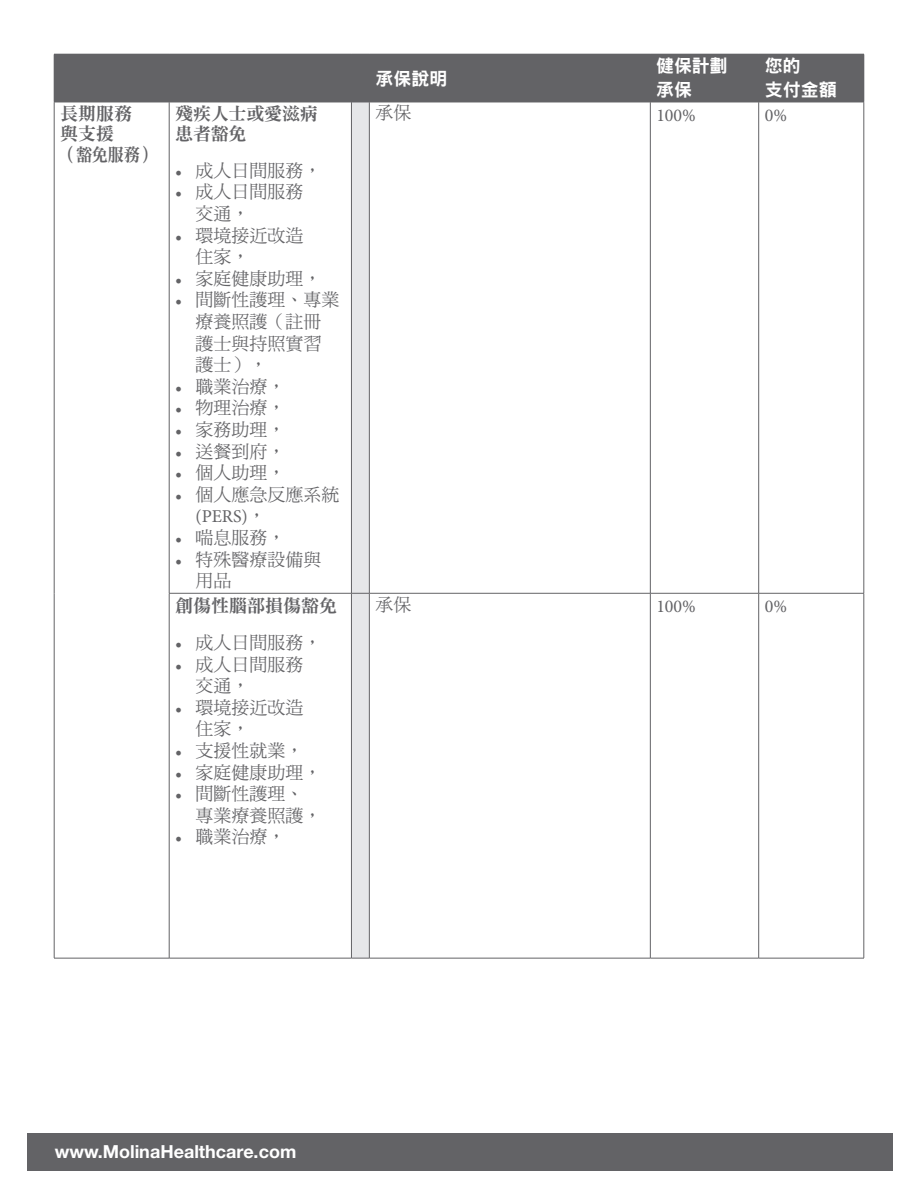
<style>
.page{position:relative;width:918px;height:1188px;background:#fff}
.page>*{position:absolute;margin:0;border:0;box-sizing:border-box;transform-origin:0 0}
.t1{font:18px/21.6px "DF Ming Std W5";color:#636366}
.t2{font:18px/20.7px "DF Ming Std W9";letter-spacing:-.005em;color:#636366}
.t3{font:700 18px "Helvetica Neue LT Std";color:#fff}
.t4{font:18px/24px "DF Hei Std W9";color:#fff}
.t5{font:18px "Minion Pro";color:#636366}
.s1{font-family:"Minion Pro"}
</style>
<div class="page">
<div style="left:27px;top:1133px;width:865px;height:38px;background:#636366"></div>
<div style="left:54px;top:54px;width:115px;height:48px;background:#636366"></div>
<div style="left:169px;top:54px;width:182px;height:48px;background:#636366"></div>
<div style="left:369px;top:54px;width:281px;height:48px;background:#636366"></div>
<div style="left:650px;top:54px;width:109px;height:48px;background:#636366"></div>
<div style="left:759px;top:54px;width:105px;height:48px;background:#636366"></div>
<div style="left:351px;top:54px;width:18px;height:48px;background:#636366"></div>
<div style="left:351px;top:102px;width:18px;height:491px;background:#e6e7e9"></div>
<div style="left:351px;top:593px;width:18px;height:365px;background:#e6e7e9"></div>
<svg style="left:351px;top:958px;width:18px;height:1px"></svg>
<hr style="left:351px;top:102px;width:1px;height:491px;background:#636366">
<hr style="left:369px;top:102px;width:1px;height:491px;background:#636366">
<svg style="left:352px;top:593px;width:17px;height:1px"></svg>
<hr style="left:351px;top:593px;width:1px;height:365px;background:#636366">
<hr style="left:369px;top:593px;width:1px;height:365px;background:#636366">
<hr style="left:864px;top:54px;width:1px;height:48px;background:#636366">
<hr style="left:54px;top:958px;width:115px;height:1px;background:#636366">
<hr style="left:169px;top:958px;width:182px;height:1px;background:#636366">
<hr style="left:369px;top:958px;width:281px;height:1px;background:#636366">
<hr style="left:650px;top:958px;width:109px;height:1px;background:#636366">
<hr style="left:759px;top:958px;width:105px;height:1px;background:#636366">
<hr style="left:54px;top:102px;width:115px;height:1px;background:#636366">
<hr style="left:169px;top:102px;width:182px;height:1px;background:#636366">
<hr style="left:369px;top:102px;width:281px;height:1px;background:#636366">
<hr style="left:650px;top:102px;width:109px;height:1px;background:#636366">
<hr style="left:759px;top:102px;width:105px;height:1px;background:#636366">
<hr style="left:54px;top:102px;width:1px;height:491px;background:#636366">
<hr style="left:54px;top:593px;width:1px;height:365px;background:#636366">
<hr style="left:169px;top:102px;width:1px;height:491px;background:#636366">
<hr style="left:650px;top:102px;width:1px;height:491px;background:#636366">
<hr style="left:758px;top:102px;width:1px;height:491px;background:#636366">
<hr style="left:864px;top:102px;width:1px;height:491px;background:#636366">
<hr style="left:169px;top:593px;width:182px;height:1px;background:#636366">
<hr style="left:169px;top:593px;width:1px;height:365px;background:#636366">
<hr style="left:369px;top:593px;width:281px;height:1px;background:#636366">
<hr style="left:650px;top:593px;width:109px;height:1px;background:#636366">
<hr style="left:650px;top:593px;width:1px;height:365px;background:#636366">
<hr style="left:759px;top:593px;width:105px;height:1px;background:#636366">
<hr style="left:758px;top:593px;width:1px;height:365px;background:#636366">
<hr style="left:864px;top:593px;width:1px;height:365px;background:#636366">
<svg style="left:351px;top:102px;width:18px;height:1px"></svg>
<p class="t2" style="left:60px;top:102px;width:97px">長期服務<br>與支援<br>（豁免服務）</p>
<p class="t2" style="left:175px;top:102px;width:144px">殘疾人士或愛滋病患者豁免</p>
<p class="t1" style="left:175px;top:159px;width:148px"><span class="s1">•</span> 成人日間服務，</p>
<p class="t1" style="left:195px;top:181px;width:109px;text-indent:-20px"><span class="s1">•</span> 成人日間服務交通，</p>
<p class="t1" style="left:195px;top:224px;width:109px;text-indent:-20px"><span class="s1">•</span> 環境接近改造住家，</p>
<p class="t1" style="left:175px;top:267px;width:148px"><span class="s1">•</span> 家庭健康助理，</p>
<p class="t1" style="left:195px;top:289px;width:145px;text-indent:-20px"><span class="s1">•</span> 間斷性護理、專業療養照護（註冊護士與持照實習護士），</p>
<p class="t1" style="left:175px;top:375px;width:112px"><span class="s1">•</span> 職業治療，</p>
<p class="t1" style="left:175px;top:397px;width:112px"><span class="s1">•</span> 物理治療，</p>
<p class="t1" style="left:175px;top:419px;width:112px"><span class="s1">•</span> 家務助理，</p>
<p class="t1" style="left:175px;top:440px;width:112px"><span class="s1">•</span> 送餐到府，</p>
<p class="t1" style="left:175px;top:462px;width:112px"><span class="s1">•</span> 個人助理，</p>
<p class="t1" style="left:195px;top:483px;width:145px;text-indent:-20px"><span class="s1">•</span> 個人應急反應系統<span class="s1">(PERS)</span>，</p>
<p class="t1" style="left:175px;top:527px;width:112px"><span class="s1">•</span> 喘息服務，</p>
<p class="t1" style="left:195px;top:548px;width:127px;text-indent:-20px"><span class="s1">•</span> 特殊醫療設備與用品</p>
<p class="t2" style="left:175px;top:595px;width:163px">創傷性腦部損傷豁免</p>
<p class="t1" style="left:175px;top:631px;width:148px"><span class="s1">•</span> 成人日間服務，</p>
<p class="t1" style="left:195px;top:653px;width:109px;text-indent:-20px"><span class="s1">•</span> 成人日間服務交通，</p>
<p class="t1" style="left:195px;top:696px;width:109px;text-indent:-20px"><span class="s1">•</span> 環境接近改造住家，</p>
<p class="t1" style="left:175px;top:739px;width:130px"><span class="s1">•</span> 支援性就業，</p>
<p class="t1" style="left:175px;top:761px;width:148px"><span class="s1">•</span> 家庭健康助理，</p>
<p class="t1" style="left:195px;top:783px;width:127px;text-indent:-20px"><span class="s1">•</span> 間斷性護理、專業療養照護，</p>
<p class="t1" style="left:175px;top:826px;width:112px"><span class="s1">•</span> 職業治療，</p>
<p class="t4" style="left:375px;top:66px;width:73px">承保說明</p>
<p class="t4" style="left:656px;top:53px;width:73px">健保計劃承保</p>
<p class="t4" style="left:765px;top:53px;width:73px">您的<br>支付金額</p>
<p class="t1" style="left:375px;top:102px;width:37px">承保</p>
<p class="t5" style="left:656px;top:103px;width:41px">100%</p>
<p class="t5" style="left:765px;top:103px;width:24px">0%</p>
<p class="t1" style="left:375px;top:593px;width:37px">承保</p>
<p class="t5" style="left:656px;top:595px;width:41px">100%</p>
<p class="t5" style="left:765px;top:595px;width:24px">0%</p>
<p class="t3" style="left:55px;top:1141px;width:243px">www.MolinaHealthcare.com</p>
</div>
